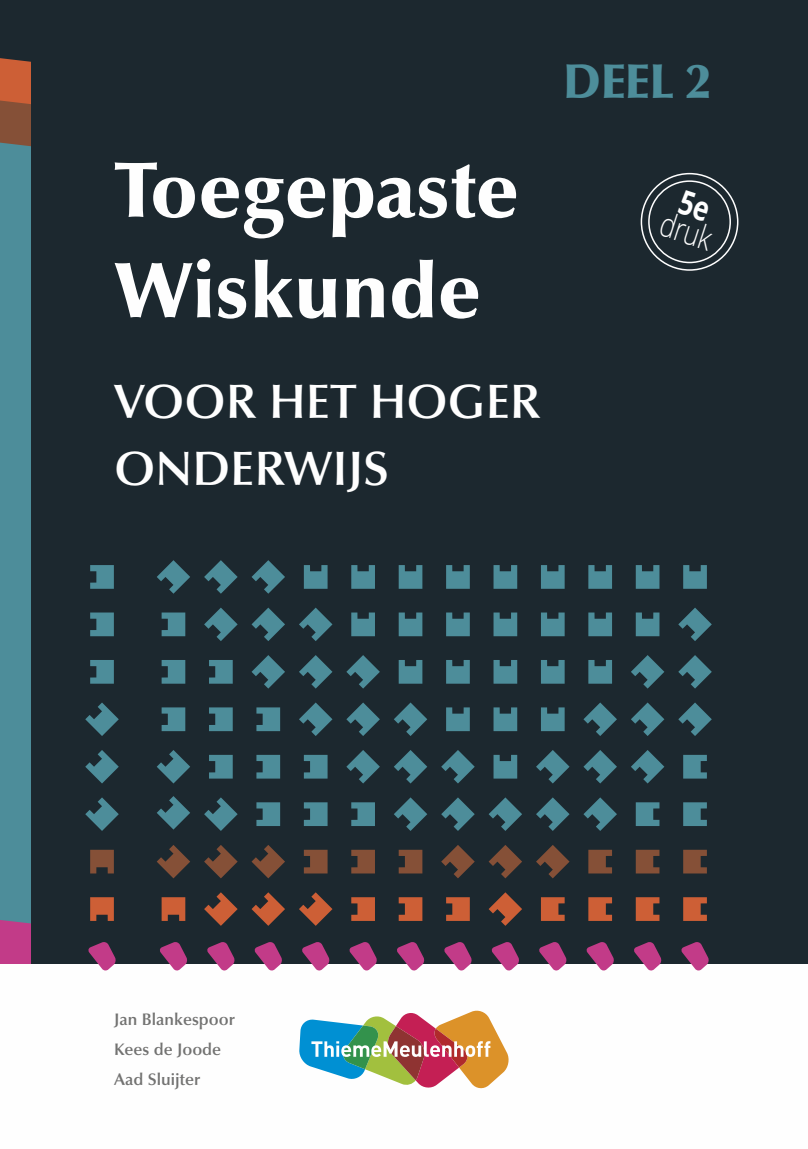
<style>
.page{position:relative;width:808px;height:1149px;background:#fff}
.page>*{position:absolute;margin:0;border:0;box-sizing:border-box;transform-origin:0 0}
.t1{font:900 78.6px/100.4px "Optima";color:#fefefe}
.t2{font:600 48.45px/66.9px "Optima";color:#fefefe}
.t3{font:900 48.45px "Optima";color:#4d8d9a}
.t4{font:300 33px "Open Sans";color:#fefefe;scale:.8 1}
.t5{font:600 16.8px/29.8px "Optima";color:#727271}
</style>
<div class="page">
<div style="left:0;top:0;width:808px;height:1148px;background:#1c282f"></div>
<div style="left:0;top:175px;width:35px;height:834px;background:#4d8d9a"></div>
<svg style="left:0;top:58px;width:31px;height:117px;background:#8e6450"></svg>
<svg style="left:0;top:920px;width:31px;height:43px"></svg>
<div style="left:31px;top:0;width:42px;height:1148px;background:#1c282f"></div>
<div style="left:0;top:963px;width:808px;height:185px;background:#fefefe"></div>
<svg style="left:683px;top:897px;width:24px;height:23px"></svg>
<svg style="left:588px;top:897px;width:24px;height:23px"></svg>
<svg style="left:489px;top:892px;width:33px;height:33px"></svg>
<svg style="left:636px;top:897px;width:23px;height:23px"></svg>
<svg style="left:541px;top:897px;width:24px;height:23px"></svg>
<svg style="left:446px;top:897px;width:24px;height:23px"></svg>
<svg style="left:299px;top:892px;width:33px;height:33px"></svg>
<svg style="left:399px;top:897px;width:23px;height:23px"></svg>
<svg style="left:252px;top:892px;width:33px;height:33px"></svg>
<svg style="left:351px;top:897px;width:24px;height:23px"></svg>
<svg style="left:204px;top:892px;width:34px;height:33px"></svg>
<svg style="left:162px;top:897px;width:23px;height:23px"></svg>
<svg style="left:90px;top:897px;width:24px;height:23px"></svg>
<svg style="left:636px;top:849px;width:23px;height:24px"></svg>
<svg style="left:536px;top:845px;width:33px;height:33px"></svg>
<svg style="left:441px;top:845px;width:34px;height:33px"></svg>
<svg style="left:304px;top:849px;width:24px;height:24px"></svg>
<svg style="left:683px;top:849px;width:24px;height:24px"></svg>
<svg style="left:588px;top:849px;width:24px;height:24px"></svg>
<svg style="left:489px;top:845px;width:33px;height:33px"></svg>
<svg style="left:399px;top:849px;width:23px;height:24px"></svg>
<svg style="left:252px;top:845px;width:33px;height:33px"></svg>
<svg style="left:351px;top:849px;width:24px;height:24px"></svg>
<svg style="left:204px;top:845px;width:34px;height:33px"></svg>
<svg style="left:157px;top:845px;width:33px;height:33px"></svg>
<svg style="left:90px;top:849px;width:24px;height:24px"></svg>
<svg style="left:636px;top:802px;width:23px;height:23px"></svg>
<svg style="left:536px;top:797px;width:33px;height:33px"></svg>
<svg style="left:441px;top:797px;width:34px;height:33px"></svg>
<svg style="left:304px;top:802px;width:24px;height:23px"></svg>
<svg style="left:683px;top:802px;width:24px;height:23px"></svg>
<svg style="left:583px;top:797px;width:34px;height:33px"></svg>
<svg style="left:489px;top:797px;width:33px;height:33px"></svg>
<svg style="left:394px;top:797px;width:33px;height:33px"></svg>
<svg style="left:256px;top:802px;width:24px;height:23px"></svg>
<svg style="left:351px;top:802px;width:24px;height:23px"></svg>
<svg style="left:204px;top:797px;width:34px;height:33px"></svg>
<svg style="left:157px;top:796px;width:33px;height:33px"></svg>
<svg style="left:85px;top:797px;width:34px;height:33px"></svg>
<svg style="left:631px;top:750px;width:33px;height:33px"></svg>
<svg style="left:536px;top:750px;width:33px;height:33px"></svg>
<svg style="left:441px;top:750px;width:34px;height:33px"></svg>
<svg style="left:304px;top:754px;width:24px;height:24px"></svg>
<svg style="left:683px;top:754px;width:24px;height:24px"></svg>
<svg style="left:583px;top:750px;width:34px;height:33px"></svg>
<svg style="left:493px;top:754px;width:24px;height:24px"></svg>
<svg style="left:394px;top:750px;width:33px;height:33px"></svg>
<svg style="left:256px;top:754px;width:24px;height:24px"></svg>
<svg style="left:346px;top:750px;width:34px;height:33px"></svg>
<svg style="left:209px;top:754px;width:24px;height:24px"></svg>
<svg style="left:157px;top:750px;width:33px;height:33px"></svg>
<svg style="left:85px;top:750px;width:34px;height:33px"></svg>
<svg style="left:631px;top:702px;width:33px;height:33px"></svg>
<svg style="left:541px;top:707px;width:24px;height:24px"></svg>
<svg style="left:446px;top:707px;width:24px;height:24px"></svg>
<svg style="left:299px;top:702px;width:33px;height:33px"></svg>
<svg style="left:678px;top:702px;width:34px;height:33px"></svg>
<svg style="left:583px;top:702px;width:34px;height:33px"></svg>
<svg style="left:493px;top:707px;width:24px;height:24px"></svg>
<svg style="left:394px;top:702px;width:33px;height:33px"></svg>
<svg style="left:256px;top:707px;width:24px;height:24px"></svg>
<svg style="left:346px;top:702px;width:34px;height:33px"></svg>
<svg style="left:209px;top:707px;width:24px;height:24px"></svg>
<svg style="left:162px;top:707px;width:23px;height:24px"></svg>
<svg style="left:85px;top:702px;width:34px;height:33px"></svg>
<svg style="left:631px;top:655px;width:33px;height:33px"></svg>
<svg style="left:541px;top:660px;width:24px;height:23px"></svg>
<svg style="left:446px;top:660px;width:24px;height:23px"></svg>
<svg style="left:299px;top:655px;width:33px;height:33px"></svg>
<svg style="left:678px;top:655px;width:34px;height:33px"></svg>
<svg style="left:588px;top:660px;width:24px;height:23px"></svg>
<svg style="left:493px;top:660px;width:24px;height:23px"></svg>
<svg style="left:399px;top:660px;width:23px;height:23px"></svg>
<svg style="left:252px;top:655px;width:33px;height:33px"></svg>
<svg style="left:346px;top:655px;width:34px;height:33px"></svg>
<svg style="left:209px;top:660px;width:24px;height:23px"></svg>
<svg style="left:162px;top:660px;width:23px;height:23px"></svg>
<svg style="left:90px;top:660px;width:24px;height:23px"></svg>
<svg style="left:636px;top:612px;width:23px;height:24px"></svg>
<svg style="left:541px;top:612px;width:24px;height:24px"></svg>
<svg style="left:446px;top:612px;width:24px;height:24px"></svg>
<svg style="left:299px;top:607px;width:33px;height:34px"></svg>
<svg style="left:678px;top:608px;width:34px;height:33px"></svg>
<svg style="left:588px;top:612px;width:24px;height:24px"></svg>
<svg style="left:493px;top:612px;width:24px;height:24px"></svg>
<svg style="left:399px;top:612px;width:23px;height:24px"></svg>
<svg style="left:252px;top:607px;width:33px;height:34px"></svg>
<svg style="left:351px;top:612px;width:24px;height:24px"></svg>
<svg style="left:204px;top:607px;width:34px;height:34px"></svg>
<svg style="left:162px;top:612px;width:23px;height:24px"></svg>
<svg style="left:90px;top:612px;width:24px;height:24px"></svg>
<svg style="left:636px;top:565px;width:23px;height:23px"></svg>
<svg style="left:541px;top:565px;width:24px;height:23px"></svg>
<svg style="left:446px;top:565px;width:24px;height:23px"></svg>
<svg style="left:304px;top:565px;width:24px;height:23px"></svg>
<svg style="left:683px;top:565px;width:24px;height:23px"></svg>
<svg style="left:588px;top:565px;width:24px;height:23px"></svg>
<svg style="left:493px;top:565px;width:24px;height:23px"></svg>
<svg style="left:399px;top:565px;width:23px;height:23px"></svg>
<svg style="left:252px;top:560px;width:33px;height:33px"></svg>
<svg style="left:351px;top:565px;width:24px;height:23px"></svg>
<svg style="left:204px;top:560px;width:34px;height:33px"></svg>
<svg style="left:157px;top:560px;width:33px;height:33px"></svg>
<svg style="left:90px;top:565px;width:24px;height:23px"></svg>
<svg style="left:681px;top:942px;width:28px;height:28px"></svg>
<svg style="left:634px;top:942px;width:28px;height:28px"></svg>
<svg style="left:586px;top:942px;width:28px;height:28px"></svg>
<svg style="left:539px;top:942px;width:28px;height:28px"></svg>
<svg style="left:491px;top:942px;width:28px;height:28px"></svg>
<svg style="left:444px;top:942px;width:28px;height:28px"></svg>
<svg style="left:397px;top:942px;width:28px;height:28px"></svg>
<svg style="left:349px;top:942px;width:28px;height:28px"></svg>
<svg style="left:302px;top:942px;width:28px;height:28px"></svg>
<svg style="left:254px;top:942px;width:28px;height:28px"></svg>
<svg style="left:207px;top:942px;width:28px;height:28px"></svg>
<svg style="left:160px;top:942px;width:28px;height:28px"></svg>
<svg style="left:88px;top:942px;width:28px;height:28px"></svg>
<svg style="left:299px;top:1010px;width:210px;height:79px"></svg>
<div style="left:641px;top:173px;width:97px;height:98px;border:2px solid #fefefe;border-radius:50%"></div>
<div style="left:648px;top:180px;width:83px;height:83px;border:2px solid #fefefe;border-radius:50%"></div>
<h1 class="t1" style="left:114px;top:141px;width:406px">Toegepaste<br>Wiskunde</h1>
<h2 class="t3" style="left:564px;top:53px;width:148px">DEEL 2</h2>
<h3 class="t4" style="left:668px;top:201px;width:67px;rotate:18deg">druk</h3>
<h2 class="t2" style="left:114px;top:368px;width:428px">VOOR HET HOGER<br>ONDERWIJS</h2>
<p class="t5" style="left:114px;top:1004px;width:122px">Jan Blankespoor<br>Kees de Joode<br>Aad Sluijter</p>
</div>
